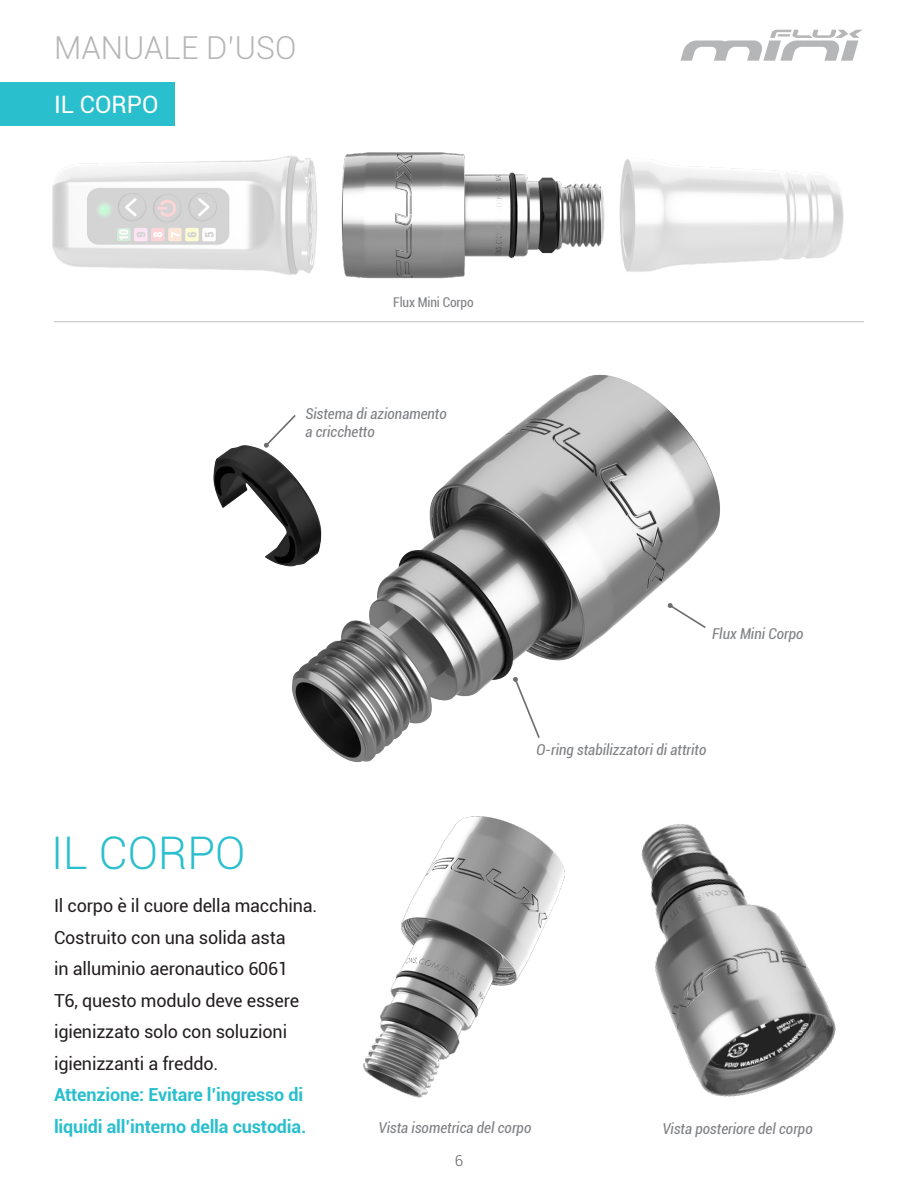
<style>
.page{position:relative;width:918px;height:1188px;background:#fff}
.page>*{position:absolute;margin:0;border:0;box-sizing:border-box;transform-origin:0 0}
.t1{font:300 45px "Roboto";color:#2abfcd}
.t2{font:300 31.65px "Roboto";color:#b5b6b7}
.t3{font:24px "Roboto";color:#fff}
.t4{font:18px/31.5px "Roboto";letter-spacing:-.01em;color:#231f20}
.t5{font:700 18px/31.5px "Roboto";letter-spacing:-.01em;color:#2abfcd}
.t6{font:italic condensed 15px/18px "Roboto";color:#808285}
.t7{font:300 15px "Roboto";color:#57585a}
.t8{font:condensed 13.5px "Roboto";letter-spacing:-.01em;color:#808285}
</style>
<div class="page">
<svg style="left:680px;top:30px;width:182px;height:31px"></svg>
<img style="left:213px;top:374px;width:507px;height:389px">
<div style="left:0;top:83px;width:175px;height:43px;background:#2abfcd"></div>
<hr style="left:54px;top:321px;width:810px;height:1px;background:#bcbdc0">
<svg style="left:667px;top:603px;width:41px;height:27px"></svg>
<svg style="left:264px;top:413px;width:33px;height:35px"></svg>
<svg style="left:513px;top:677px;width:28px;height:63px"></svg>
<img style="left:341px;top:152px;width:260px;height:127px">
<svg style="left:52px;top:156px;width:265px;height:119px"></svg>
<svg style="left:601px;top:159px;width:243px;height:113px"></svg>
<img style="left:362px;top:816px;width:203px;height:282px">
<img style="left:641px;top:824px;width:195px;height:273px">
<h2 class="t2" style="left:54px;top:25px;width:244px">MANUALE D’USO</h2>
<p class="t3" style="left:54px;top:88px;width:106px">IL CORPO</p>
<p class="t8" style="left:393px;top:293px;width:82px">Flux Mini Corpo</p>
<p class="t6" style="left:305px;top:405px;width:143px">Sistema di azionamento a cricchetto</p>
<p class="t6" style="left:712px;top:624px;width:93px">Flux Mini Corpo</p>
<p class="t6" style="left:536px;top:740px;width:172px">O-ring stabilizzatori di attrito</p>
<p class="t1" style="left:51px;top:822px;width:196px">IL CORPO</p>
<p class="t4" style="left:54px;top:889px;width:265px">Il corpo è il cuore della macchina.<br>Costruito con una solida asta<br>in alluminio aeronautico 6061<br>T6, questo modulo deve essere igienizzato solo con soluzioni igienizzanti a freddo.</p>
<p class="t5" style="left:54px;top:1078px;width:254px">Attenzione: Evitare l’ingresso di liquidi all’interno della custodia.</p>
<p class="t6" style="left:379px;top:1118px;width:154px">Vista isometrica del corpo</p>
<p class="t6" style="left:662px;top:1119px;width:152px">Vista posteriore del corpo</p>
<p class="t7" style="left:455px;top:1151px;width:10px">6</p>
</div>
